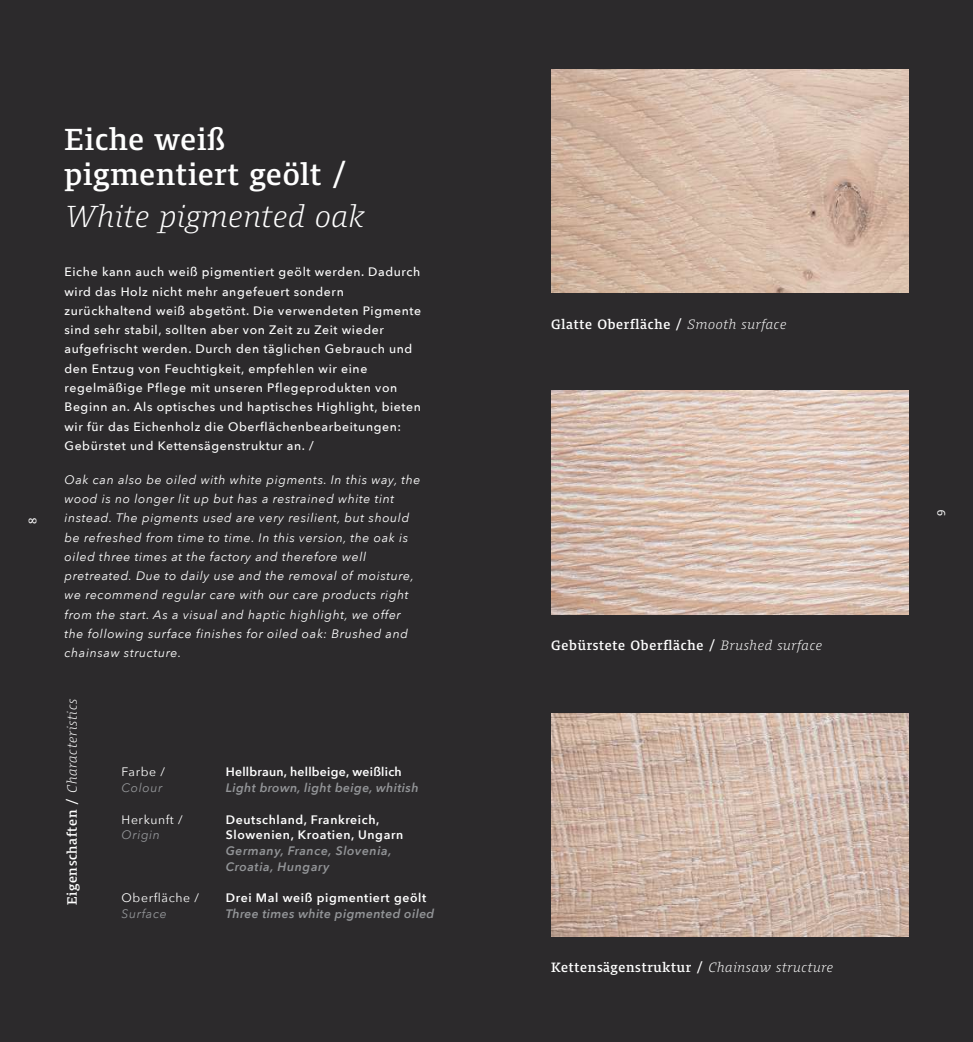
<style>
.page{position:relative;width:973px;height:1042px;background:#fff}
.page>*{position:absolute;margin:0;border:0;box-sizing:border-box;transform-origin:0 0}
.t1{font:500 31.5px/35px "Harrison Serif Pro";letter-spacing:.025em;color:#fff}
.t2{font:italic 300 31.5px "Harrison Serif Pro";letter-spacing:.025em;color:#fff}
.t3{font:500 14px "Harrison Serif Pro";letter-spacing:.05em;color:#fff}
.t4{font:italic 300 14px "Harrison Serif Pro";letter-spacing:.05em;color:#fff}
.t5{font:500 12.25px/19.2px "Avenir Next";letter-spacing:.05em;color:#fff}
.t6{font:italic 12.25px/19.2px "Avenir Next";letter-spacing:.05em;color:#fff}
.t7{font:600 12.25px/15.8px "Avenir Next";letter-spacing:.05em;color:#fff}
.t8{font:italic 600 12.25px "Avenir Next";letter-spacing:.03em;color:#939598}
.t9{font:italic 600 12.25px/15.8px "Avenir Next";letter-spacing:.05em;color:#939598}
.t10{font:600 12.25px "Avenir Next";letter-spacing:.02em;color:#fff}
.t11{font:12.25px "Avenir Next";letter-spacing:.05em;color:#fff}
.t12{font:italic 12.25px "Avenir Next";letter-spacing:.05em;color:#939598}
.t13{font:11.38px "Harrison Serif Pro";color:#fff}
.s1{font-weight:500;font-style:normal}
.s2{font-weight:300;font-style:italic}
</style>
<div class="page">
<div style="left:0;top:0;width:972px;height:1042px;background:#2c2a2c"></div>
<img style="left:551px;top:69px;width:357px;height:224px">
<img style="left:551px;top:391px;width:357px;height:223px">
<img style="left:551px;top:713px;width:357px;height:223px">
<p class="t13" style="left:24px;top:524px;width:8px;rotate:-90deg">8</p>
<h1 class="t1" style="left:64px;top:119px;width:284px">Eiche weiß pigmentiert geölt /</h1>
<h1 class="t2" style="left:64px;top:193px;width:301px">White pigmented oak</h1>
<p class="t5" style="left:64px;top:262px;width:358px">Eiche kann auch weiß pigmentiert geölt werden. Dadurch wird das Holz nicht mehr angefeuert sondern zurückhaltend weiß abgetönt. Die verwendeten Pigmente sind sehr stabil, sollten aber von Zeit zu Zeit wieder aufgefrischt werden. Durch den täglichen Gebrauch und den Entzug von Feuchtigkeit, empfehlen wir eine regelmäßige Pflege mit unseren Pflegeprodukten von Beginn an. Als optisches und haptisches Highlight, bieten wir für das Eichenholz die Oberflächenbearbeitungen:<br>Gebürstet und Kettensägenstruktur an. /</p>
<p class="t6" style="left:64px;top:469px;width:357px">Oak can also be oiled with white pigments. In this way, the wood is no longer lit up but has a restrained white tint instead. The pigments used are very resilient, but should be refreshed from time to time. In this version, the oak is oiled three times at the factory and therefore well pretreated. Due to daily use and the removal of moisture, we recommend regular care with our care products right from the start. As a visual and haptic highlight, we offer the following surface finishes for oiled oak: Brushed and chainsaw structure.</p>
<p class="t4" style="left:62px;top:905px;width:208px;rotate:-90deg"><span class="s1">Eigenschaften /</span> Characteristics</p>
<p class="t11" style="left:122px;top:762px;width:45px">Farbe /</p>
<p class="t12" style="left:122px;top:777px;width:42px">Colour</p>
<p class="t11" style="left:122px;top:809px;width:63px">Herkunft /</p>
<p class="t12" style="left:122px;top:825px;width:40px">Origin</p>
<p class="t11" style="left:122px;top:888px;width:79px">Oberfläche /</p>
<p class="t12" style="left:122px;top:903px;width:47px">Surface</p>
<p class="t10" style="left:226px;top:761px;width:177px">Hellbraun, hellbeige, weißlich</p>
<p class="t8" style="left:226px;top:777px;width:194px">Light brown, light beige, whitish</p>
<p class="t7" style="left:226px;top:811px;width:179px">Deutschland, Frankreich,<br>Slowenien, Kroatien, Ungarn</p>
<p class="t9" style="left:226px;top:842px;width:167px">Germany, France, Slovenia,<br>Croatia, Hungary</p>
<p class="t7" style="left:226px;top:890px;width:202px">Drei Mal weiß pigmentiert geölt</p>
<p class="t8" style="left:226px;top:903px;width:210px">Three times white pigmented oiled</p>
<p class="t3" style="left:551px;top:314px;width:237px">Glatte Oberfläche / <span class="s2">Smooth surface</span></p>
<p class="t3" style="left:551px;top:635px;width:272px">Gebürstete Oberfläche / <span class="s2">Brushed surface</span></p>
<p class="t13" style="left:932px;top:516px;width:8px;rotate:-90deg">9</p>
<p class="t3" style="left:551px;top:957px;width:284px">Kettensägenstruktur / <span class="s2">Chainsaw structure</span></p>
</div>
